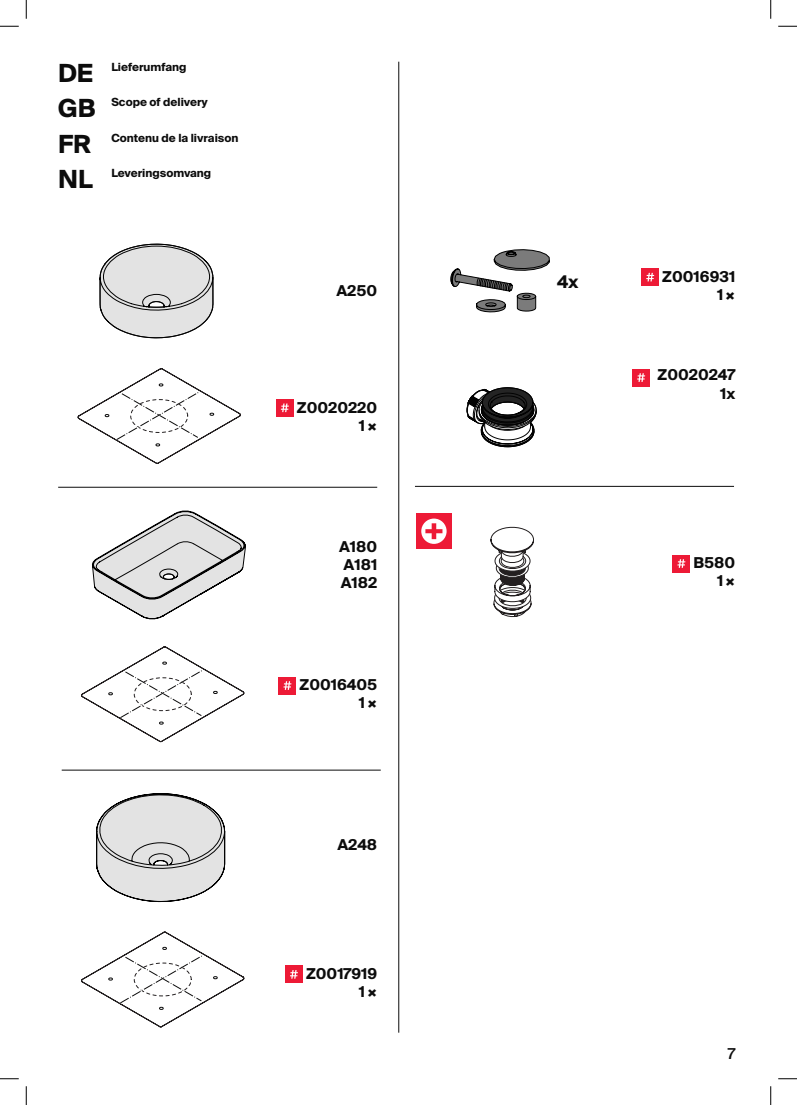
<style>
.page{position:relative;width:797px;height:1105px;background:#fff}
.page>*{position:absolute;margin:0;border:0;box-sizing:border-box;transform-origin:0 0}
.t1{font:700 25px "Suisse Intl";color:#0c0c0c}
.t2{font:700 17.5px "Suisse Intl";color:#0c0c0c}
.t3{font:700 15px/18px "Suisse Intl";color:#0c0c0c;text-align:right}
.t4{font:500 15px "Suisse Intl";color:#0c0c0c}
.t5{font:700 11.25px "Suisse Intl";color:#0c0c0c}
</style>
<div class="page">
<hr style="left:398px;top:62px;width:1px;height:971px;background:#0c0c0c">
<svg style="left:92px;top:510px;width:154px;height:110px"></svg>
<svg style="left:96px;top:793px;width:129px;height:110px"></svg>
<svg style="left:81px;top:646px;width:163px;height:96px"></svg>
<div style="left:278px;top:677px;width:18px;height:17px;background:#ed1a36"></div>
<svg style="left:283px;top:681px;width:8px;height:9px"></svg>
<svg style="left:490px;top:526px;width:44px;height:91px"></svg>
<div style="left:416px;top:513px;width:35px;height:36px;background:#ed1a36"></div>
<svg style="left:421px;top:519px;width:25px;height:25px"></svg>
<div style="left:672px;top:555px;width:18px;height:17px;background:#ed1a36"></div>
<svg style="left:677px;top:559px;width:8px;height:9px"></svg>
<svg style="left:81px;top:931px;width:163px;height:97px"></svg>
<div style="left:285px;top:965px;width:18px;height:18px;background:#ed1a36"></div>
<svg style="left:290px;top:970px;width:8px;height:9px"></svg>
<svg style="left:466px;top:387px;width:70px;height:60px"></svg>
<div style="left:632px;top:369px;width:18px;height:17px;background:#ed1a36"></div>
<svg style="left:637px;top:373px;width:8px;height:9px"></svg>
<svg style="left:100px;top:243px;width:113px;height:96px"></svg>
<svg style="left:78px;top:368px;width:162px;height:96px"></svg>
<div style="left:276px;top:399px;width:18px;height:18px;background:#ed1a36"></div>
<svg style="left:281px;top:403px;width:8px;height:9px"></svg>
<svg style="left:450px;top:249px;width:100px;height:63px"></svg>
<div style="left:641px;top:268px;width:18px;height:18px;background:#ed1a36"></div>
<svg style="left:646px;top:273px;width:8px;height:8px"></svg>
<hr style="left:58px;top:487px;width:319px;height:1px;background:#0c0c0c">
<hr style="left:62px;top:770px;width:319px;height:1px;background:#0c0c0c">
<hr style="left:415px;top:486px;width:319px;height:1px;background:#0c0c0c">
<svg style="left:0;top:25px;width:19px;height:2px"></svg>
<svg style="left:778px;top:25px;width:19px;height:2px"></svg>
<svg style="left:0;top:1078px;width:19px;height:1px"></svg>
<svg style="left:778px;top:1078px;width:19px;height:1px"></svg>
<svg style="left:25px;top:0;width:2px;height:19px"></svg>
<svg style="left:25px;top:1086px;width:2px;height:19px"></svg>
<svg style="left:770px;top:0;width:1px;height:19px"></svg>
<svg style="left:770px;top:1086px;width:1px;height:19px"></svg>
<h1 class="t1" style="left:58px;top:58px;width:37px">DE</h1>
<p class="t5" style="left:111px;top:61px;width:77px">Lieferumfang</p>
<h1 class="t1" style="left:58px;top:94px;width:39px">GB</h1>
<p class="t5" style="left:111px;top:96px;width:98px">Scope of delivery</p>
<h1 class="t1" style="left:58px;top:129px;width:34px">FR</h1>
<p class="t5" style="left:111px;top:131px;width:129px">Contenu de la livraison</p>
<h1 class="t1" style="left:58px;top:165px;width:36px">NL</h1>
<p class="t5" style="left:111px;top:167px;width:101px">Leveringsomvang</p>
<p class="t3" style="left:336px;top:281px;width:42px">A250</p>
<p class="t3" style="left:297px;top:398px;width:82px">Z0020220<br>1×</p>
<p class="t3" style="left:339px;top:538px;width:40px;text-align:justify">A180<br>A181<br>A182</p>
<p class="t3" style="left:299px;top:676px;width:79px">Z0016405<br>1×</p>
<p class="t3" style="left:337px;top:836px;width:41px">A248</p>
<p class="t3" style="left:306px;top:965px;width:73px">Z0017919<br>1×</p>
<p class="t2" style="left:557px;top:272px;width:23px">4x</p>
<p class="t3" style="left:662px;top:268px;width:74px">Z0016931<br>1×</p>
<p class="t3" style="left:657px;top:366px;width:79px;line-height:18.8px">Z0020247<br>1x</p>
<p class="t3" style="left:693px;top:554px;width:43px">B580<br>1×</p>
<p class="t4" style="left:727px;top:1045px;width:9px">7</p>
</div>
